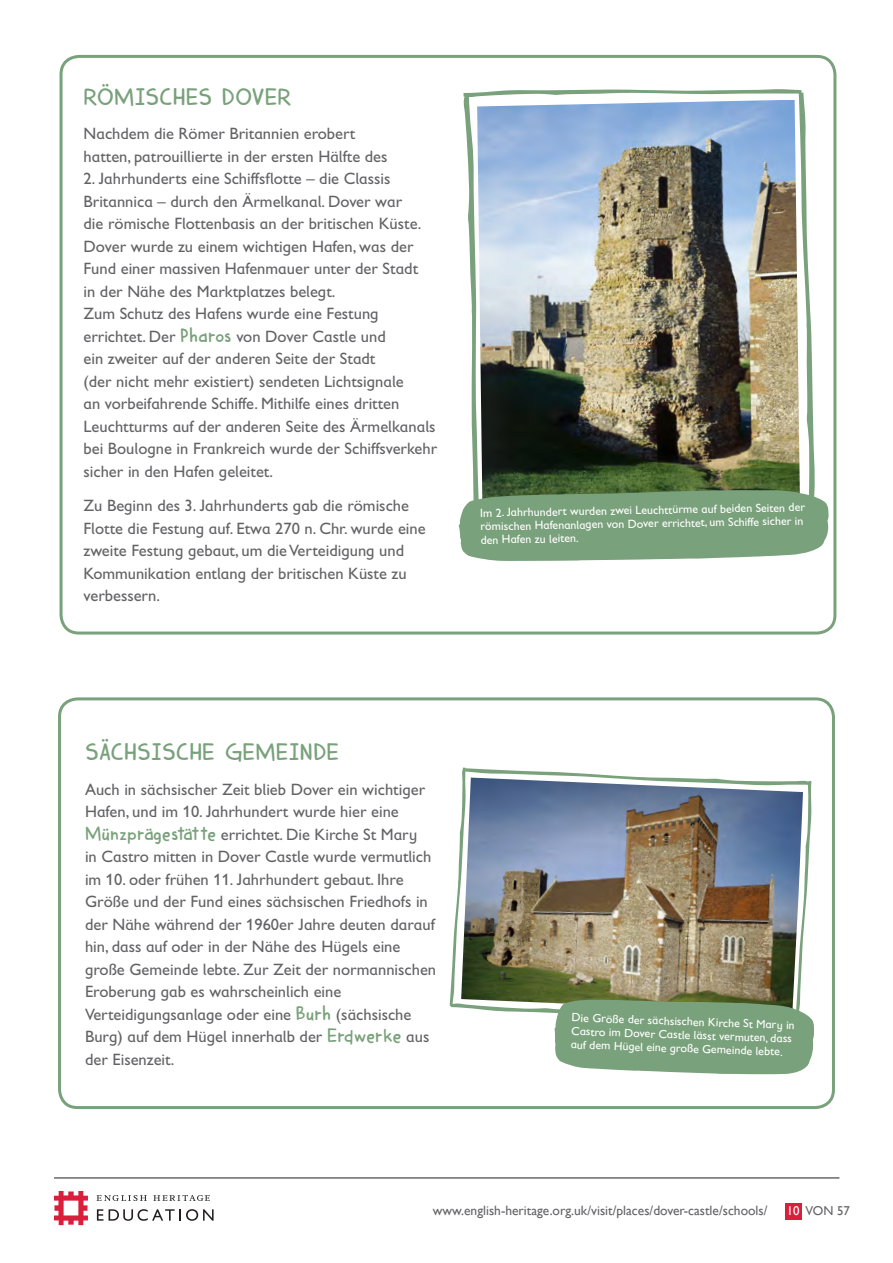
<style>
.page{position:relative;width:893px;height:1263px;background:#fff}
.page>*{position:absolute;margin:0;border:0;box-sizing:border-box;transform-origin:0 0}
.Body_subhead_sage_ca{font:24px "Harimau Dua";color:#79a17b}
.Info_body{font:16.5px/22.5px "Gill Sans Infant Std";color:#636366}
.t1{font:13.5px "Gill Sans";color:#636366}
.t2{font:12.9px "Gill Sans";color:#636366}
.Captions{font:12px/13.5px "Gill Sans Infant Std";color:#fff}
.s1{font-family:"Harimau Dua";font-size:19.5px;color:#79a17b}
.s2{color:#fff}
</style>
<div class="page">
<hr style="left:54px;top:1177px;width:785px;height:1px;background:#231f20">
<svg style="left:96px;top:1195px;width:51px;height:6px"></svg>
<svg style="left:153px;top:1195px;width:57px;height:6px"></svg>
<svg style="left:54px;top:1191px;width:34px;height:34px"></svg>
<svg style="left:97px;top:1209px;width:6px;height:11px"></svg>
<svg style="left:109px;top:1209px;width:105px;height:12px"></svg>
<div style="left:785px;top:1203px;width:16px;height:16px;background:#da1f3d"></div>
<div style="left:60px;top:55px;width:776px;height:579px;border:3px solid #79a17b;border-radius:18px"></div>
<div style="left:58px;top:697px;width:777px;height:412px;border:3px solid #79a17b;border-radius:18px"></div>
<img style="left:450px;top:768px;width:364px;height:306px">
<img style="left:458px;top:89px;width:371px;height:472px">
<p class="Body_subhead_sage_ca" style="left:84px;top:78px;width:210px">RÖMISCHES DOVER</p>
<p class="Info_body" style="left:84px;top:122px;width:305px">Nachdem die Römer Britannien erobert hatten, patrouillierte in der ersten Hälfte des</p>
<p class="Info_body" style="left:84px;top:167px;width:355px">2. Jahrhunderts eine Schiffsflotte – die Classis Britannica – durch den Ärmelkanal. Dover war<br>die römische Flottenbasis an der britischen Küste.<br>Dover wurde zu einem wichtigen Hafen, was der Fund einer massiven Hafenmauer unter der Stadt<br>in der Nähe des Marktplatzes belegt.<br>Zum Schutz des Hafens wurde eine Festung errichtet. Der <span class="s1">Pharos</span> von Dover Castle und<br>ein zweiter auf der anderen Seite der Stadt<br>(der nicht mehr existiert) sendeten Lichtsignale<br>an vorbeifahrende Schiffe. Mithilfe eines dritten Leuchtturms auf der anderen Seite des Ärmelkanals bei Boulogne in Frankreich wurde der Schiffsverkehr sicher in den Hafen geleitet.</p>
<p class="Info_body" style="left:84px;top:494px;width:344px">Zu Beginn des 3. Jahrhunderts gab die römische Flotte die Festung auf. Etwa 270 n. Chr. wurde eine zweite Festung gebaut, um die Verteidigung und Kommunikation entlang der britischen Küste zu verbessern.</p>
<p class="Captions" style="left:480px;top:506px;width:326px;rotate:-1deg">Im 2. Jahrhundert wurden zwei Leuchttürme auf beiden Seiten der römischen Hafenanlagen von Dover errichtet, um Schiffe sicher in den Hafen zu leiten.</p>
<p class="Body_subhead_sage_ca" style="left:85px;top:733px;width:256px">SÄCHSISCHE GEMEINDE</p>
<p class="Info_body" style="left:85px;top:778px;width:353px">Auch in sächsischer Zeit blieb Dover ein wichtiger Hafen, und im 10. Jahrhundert wurde hier eine <span class="s1">Münzprägestätte</span> errichtet. Die Kirche St Mary<br>in Castro mitten in Dover Castle wurde vermutlich im 10. oder frühen 11. Jahrhundert gebaut. Ihre Größe und der Fund eines sächsischen Friedhofs in der Nähe während der 1960er Jahre deuten darauf hin, dass auf oder in der Nähe des Hügels eine große Gemeinde lebte. Zur Zeit der normannischen Eroberung gab es wahrscheinlich eine Verteidigungsanlage oder eine <span class="s1">Burh</span> (sächsische Burg) auf dem Hügel innerhalb der <span class="s1">Erdwerke</span> aus der Eisenzeit.</p>
<p class="Captions" style="left:572px;top:1010px;width:225px;rotate:2deg">Die Größe der sächsischen Kirche St Mary in<br>Castro im Dover Castle lässt vermuten, dass auf dem Hügel eine große Gemeinde lebte.</p>
<p class="t1" style="left:433px;top:1203px;width:336px">www.english-heritage.org.uk/visit/places/dover-castle/schools/</p>
<p class="t2" style="left:787px;top:1203px;width:65px"><span class="s2">10</span> VON 57</p>
</div>
